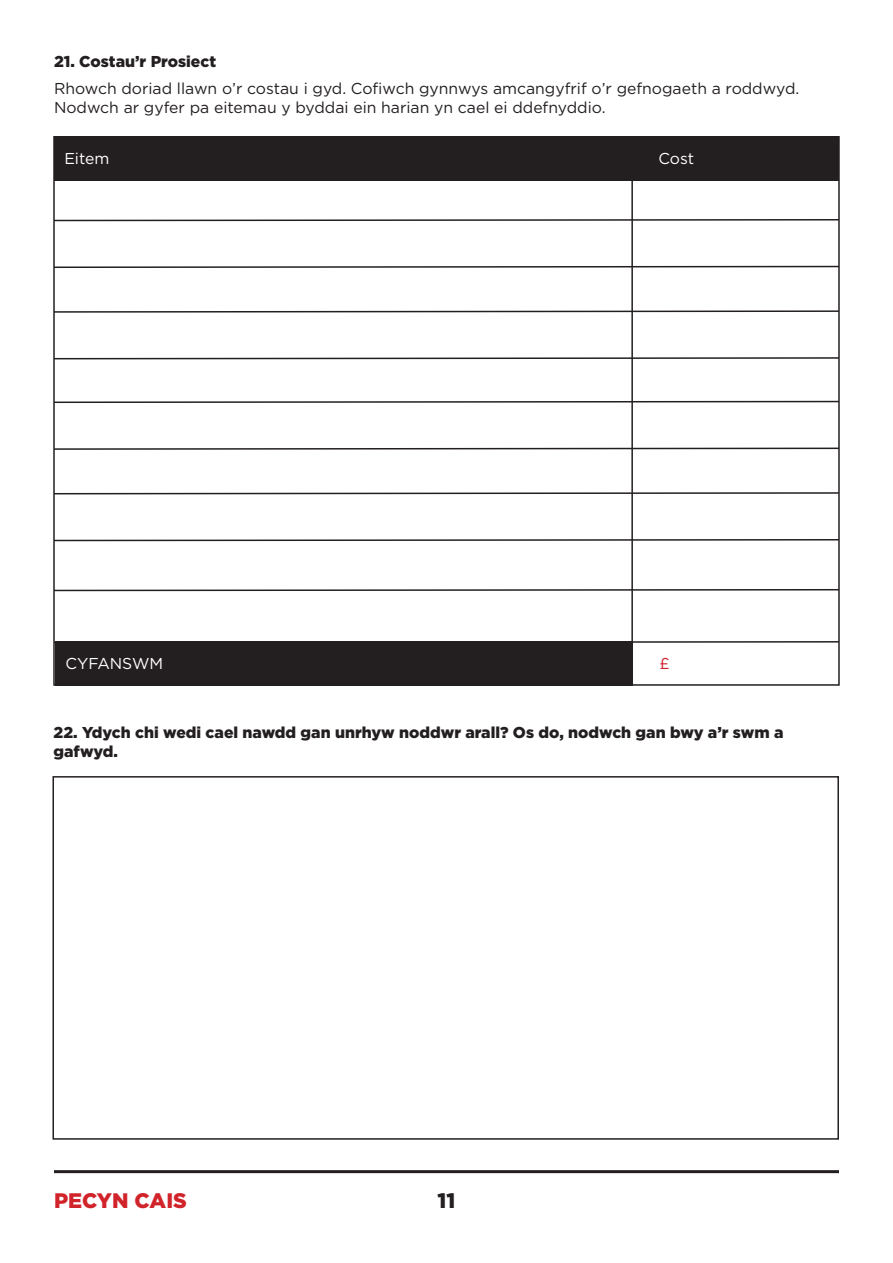
<style>
.page{position:relative;width:893px;height:1263px;background:#fff}
.page>*{position:absolute;margin:0;border:0;box-sizing:border-box;transform-origin:0 0}
.t1{font:900 21px "Gotham";color:#d1232a}
.t2{font:900 21px "Gotham";color:#231f20}
.t3{font:15.75px/18.9px "Gotham";color:#231f20}
.t4{font:900 15.75px/18.9px "Gotham";color:#231f20}
.t5{font:15.75px "Gotham";color:#fff}
</style>
<div class="page">
<hr style="left:54px;top:1170px;width:785px;height:3px;background:#231f20">
<div style="left:52px;top:776px;width:787px;height:364px;border:2px solid #231f20"></div>
<div style="left:54px;top:136px;width:784px;height:45px;background:#231f20"></div>
<svg style="left:53px;top:218px;width:787px;height:4px"></svg>
<svg style="left:53px;top:265px;width:787px;height:4px"></svg>
<svg style="left:53px;top:310px;width:787px;height:3px"></svg>
<svg style="left:53px;top:356px;width:787px;height:4px"></svg>
<svg style="left:53px;top:400px;width:787px;height:4px"></svg>
<svg style="left:53px;top:447px;width:787px;height:4px"></svg>
<svg style="left:53px;top:491px;width:787px;height:4px"></svg>
<svg style="left:53px;top:538px;width:787px;height:4px"></svg>
<svg style="left:53px;top:640px;width:787px;height:4px"></svg>
<svg style="left:53px;top:588px;width:787px;height:4px"></svg>
<hr style="left:631px;top:136px;width:2px;height:550px;background:#231f20">
<div style="left:55px;top:641px;width:578px;height:45px;background:#231f20"></div>
<p class="t4" style="left:54px;top:51px;width:164px">21. Costau’r Prosiect</p>
<p class="t3" style="left:54px;top:79px;width:747px">Rhowch doriad llawn o’r costau i gyd. Cofiwch gynnwys amcangyfrif o’r gefnogaeth a roddwyd.<br>Nodwch ar gyfer pa eitemau y byddai ein harian yn cael ei ddefnyddio.</p>
<p class="t5" style="left:64px;top:149px;width:47px">Eitem</p>
<p class="t5" style="left:658px;top:149px;width:37px">Cost</p>
<p class="t5" style="left:66px;top:654px;width:99px">CYFANSWM</p>
<p class="t4" style="left:54px;top:722px;width:731px">22. Ydych chi wedi cael nawdd gan unrhyw noddwr arall? Os do, nodwch gan bwy a’r swm a gafwyd.</p>
<p class="t1" style="left:54px;top:1186px;width:134px">PECYN CAIS</p>
<p class="t2" style="left:438px;top:1186px;width:19px">11</p>
</div>
